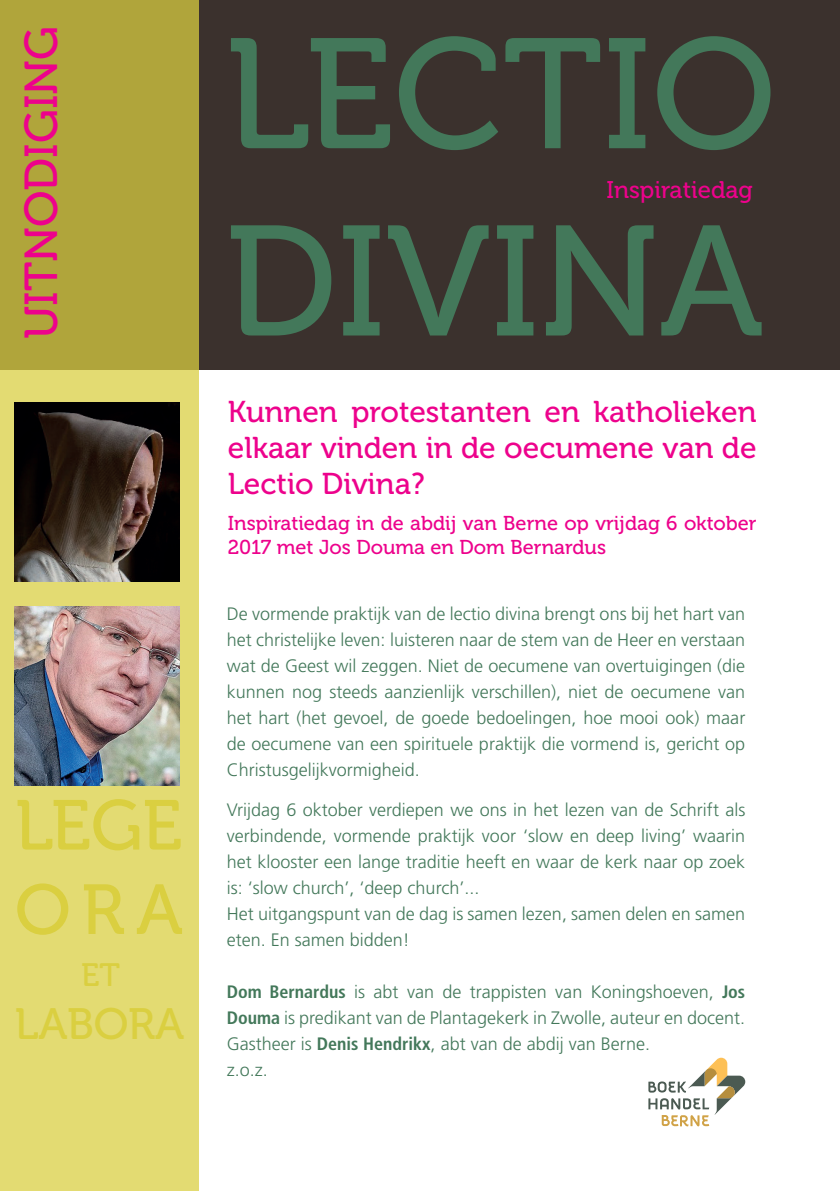
<style>
.page{position:relative;width:840px;height:1191px;background:#fff}
.page>*{position:absolute;margin:0;border:0;box-sizing:border-box;transform-origin:0 0}
.t1{font:156px/187.2px "Museo 500";color:#43785a}
.t2{font:70.4px/84.4px "Museo 500";color:#dacf40}
.t3{font:46px "Museo 500";color:#ed028c}
.t4{font:43.8px "Museo 500";letter-spacing:-.01em;color:#dacf40}
.t5{font:32.2px "Museo 500";color:#dacf40}
.t6{font:30px/36px "Museo 500";color:#ed028c;text-align:justify}
.t7{font:24px "Museo 500";color:#ed028c}
.t8{font:20px/24px "Museo 500";color:#ed028c}
.t9{font:300 18px/26px "Frutiger";color:#43785a}
.s1{font-weight:700;font-stretch:condensed}
</style>
<div class="page">
<div style="left:0;top:0;width:839px;height:369px;background:#3b312d"></div>
<svg style="left:0;top:0;width:198px;height:1191px;background:#ccc35b"></svg>
<img style="left:15px;top:607px;width:164px;height:178px">
<img style="left:15px;top:403px;width:164px;height:178px">
<svg style="left:648px;top:1057px;width:96px;height:69px"></svg>
<h3 class="t3" style="left:16px;top:339px;width:315px;rotate:-90deg">UITNODIGING</h3>
<h2 class="t2" style="left:15px;top:784px;width:169px">LEGE<br>ORA</h2>
<h3 class="t5" style="left:81px;top:957px;width:40px">ET</h3>
<h3 class="t4" style="left:15px;top:999px;width:171px">LABORA</h3>
<h1 class="t1" style="left:225px;top:3px;width:552px">LECTIO<br>DIVINA</h1>
<h3 class="t7" style="left:606px;top:177px;width:148px">Inspiratiedag</h3>
<h3 class="t6" style="left:228px;top:394px;width:530px">Kunnen protestanten en katholieken elkaar vinden in de oecumene van de Lectio Divina?</h3>
<p class="t8" style="left:228px;top:511px;width:530px">Inspiratiedag in de abdij van Berne op vrijdag 6 oktober<br>2017 met Jos Douma en Dom Bernardus</p>
<p class="t9" style="left:226px;top:601px;width:520px;text-align:justify">De vormende praktijk van de lectio divina brengt ons bij het hart van het christelijke leven: luisteren naar de stem van de Heer en verstaan wat de Geest wil zeggen. Niet de oecumene van overtuigingen (die kunnen nog steeds aanzienlijk verschillen), niet de oecumene van het hart (het gevoel, de goede bedoelingen, hoe mooi ook) maar de oecumene van een spirituele praktijk die vormend is, gericht op Christusgelijkvormigheid.</p>
<p class="t9" style="left:226px;top:797px;width:520px">Vrijdag 6 oktober verdiepen we ons in het lezen van de Schrift als verbindende, vormende praktijk voor ‘slow en deep living’ waarin het klooster een lange traditie heeft en waar de kerk naar op zoek is: ‘slow church’, ‘deep church’...<br>Het uitgangspunt van de dag is samen lezen, samen delen en samen eten. En samen bidden!</p>
<p class="t9" style="left:226px;top:979px;width:520px"><span class="s1">Dom Bernardus</span> is abt van de trappisten van Koningshoeven, <span class="s1">Jos Douma</span> is predikant van de Plantagekerk in Zwolle, auteur en docent.<br>Gastheer is <span class="s1">Denis Hendrikx</span>, abt van de abdij van Berne.<br>z.o.z.</p>
</div>
